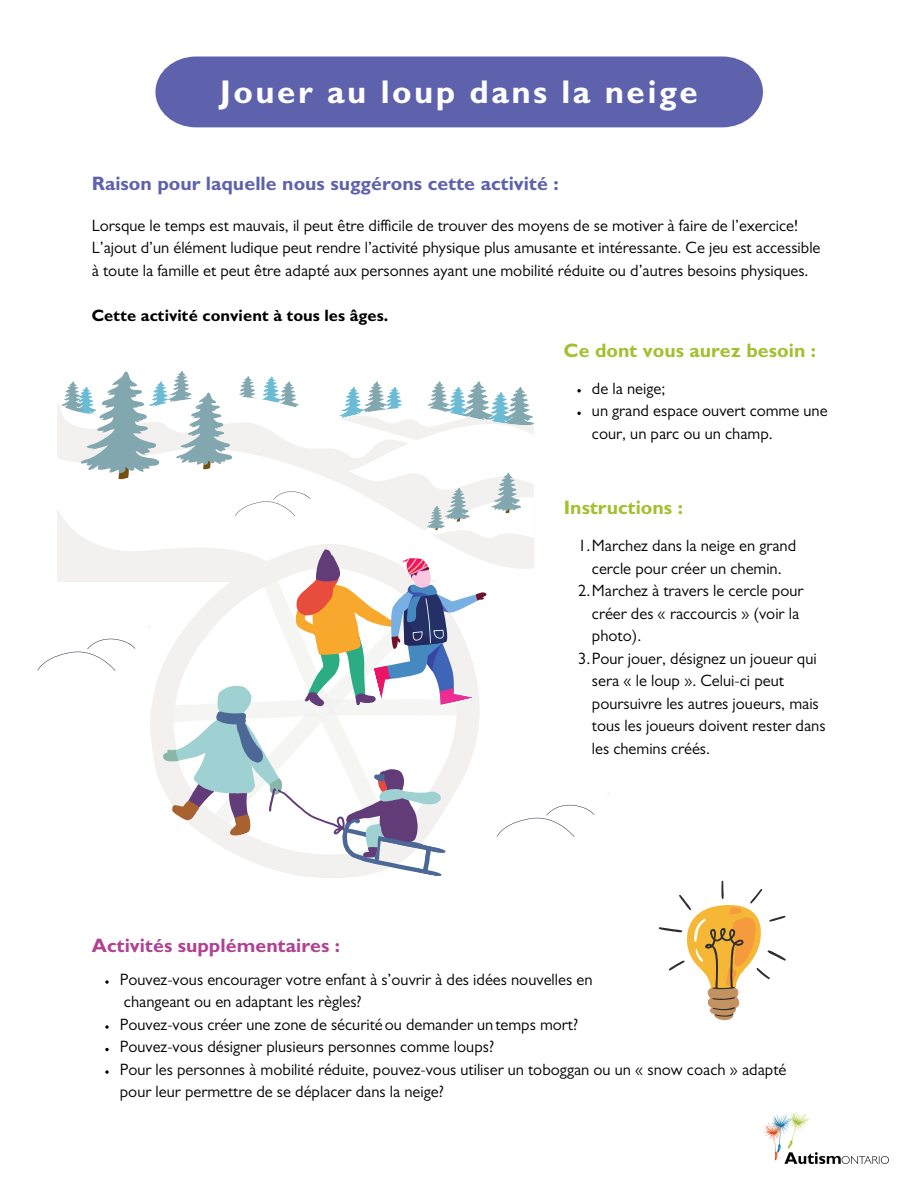
<style>
.page{position:relative;width:918px;height:1188px;background:#fff}
.page>*{position:absolute;margin:0;border:0;box-sizing:border-box;transform-origin:0 0}
.t1{font:700 33px "Gill Sans";letter-spacing:.075em;color:#fff}
.t2{font:700 19.5px "Gill Sans";color:#5e62ac}
.t3{font:700 19.5px "Gill Sans";color:#a2c02f}
.t4{font:700 19.5px "Gill Sans";color:#b14192}
.t5{font:16.5px/22.5px "Gill Sans";color:#000}
.t6{font:700 16.5px "Gill Sans";color:#000}
</style>
<div class="page">
<div style="left:155px;top:57px;width:608px;height:70px;background:#5e62ac"></div>
<svg style="left:659px;top:881px;width:127px;height:139px"></svg>
<img style="left:764px;top:1112px;width:124px;height:52px">
<svg style="left:577px;top:389px;width:4px;height:3px"></svg>
<svg style="left:577px;top:412px;width:4px;height:3px"></svg>
<svg style="left:105px;top:980px;width:4px;height:4px"></svg>
<svg style="left:105px;top:1025px;width:4px;height:4px"></svg>
<svg style="left:105px;top:1048px;width:4px;height:3px"></svg>
<svg style="left:105px;top:1070px;width:4px;height:4px"></svg>
<svg style="left:65px;top:381px;width:460px;height:12px"></svg>
<svg style="left:57px;top:403px;width:477px;height:179px;fill:#f2f1f0"></svg>
<svg style="left:79px;top:371px;width:442px;height:158px"></svg>
<svg style="left:37px;top:638px;width:99px;height:33px"></svg>
<svg style="left:150px;top:540px;width:332px;height:241px"></svg>
<svg style="left:118px;top:460px;width:392px;height:80px"></svg>
<svg style="left:160px;top:548px;width:449px;height:330px"></svg>
<h1 class="t1" style="left:220px;top:80px;width:480px">Jouer au loup dans la neige</h1>
<p class="t2" style="left:92px;top:177px;width:469px">Raison pour laquelle nous suggérons cette activité :</p>
<p class="t5" style="left:92px;top:217px;width:730px">Lorsque le temps est mauvais, il peut être difficile de trouver des moyens de se motiver à faire de l’exercice!<br>L’ajout d’un élément ludique peut rendre l’activité physique plus amusante et intéressante. Ce jeu est accessible à toute la famille et peut être adapté aux personnes ayant une mobilité réduite ou d’autres besoins physiques.</p>
<p class="t6" style="left:92px;top:310px;width:298px">Cette activité convient à tous les âges.</p>
<p class="t3" style="left:564px;top:344px;width:254px">Ce dont vous aurez besoin :</p>
<p class="t5" style="left:592px;top:379px;width:237px">de la neige;<br>un grand espace ouvert comme une cour, un parc ou un champ.</p>
<p class="t3" style="left:564px;top:501px;width:121px">Instructions :</p>
<p class="t5" style="left:578px;top:537px;width:220px">1.Marchez dans la neige en grand</p>
<p class="t5" style="left:592px;top:560px;width:191px">cercle pour créer un chemin.</p>
<p class="t5" style="left:578px;top:582px;width:227px">2.Marchez à travers le cercle pour</p>
<p class="t5" style="left:592px;top:605px;width:209px">créer des « raccourcis » (voir la</p>
<p class="t5" style="left:592px;top:627px;width:51px">photo).</p>
<p class="t5" style="left:578px;top:650px;width:240px">3.Pour jouer, désignez un joueur qui</p>
<p class="t5" style="left:592px;top:672px;width:194px">sera « le loup ». Celui-ci peut</p>
<p class="t5" style="left:592px;top:695px;width:228px">poursuivre les autres joueurs, mais</p>
<p class="t5" style="left:592px;top:717px;width:235px">tous les joueurs doivent rester dans</p>
<p class="t5" style="left:592px;top:740px;width:120px">les chemins créés.</p>
<p class="t4" style="left:92px;top:938px;width:250px">Activités supplémentaires :</p>
<p class="t5" style="left:120px;top:971px;width:668px">Pouvez-vous encourager votre enfant à s’ouvrir à des idées nouvelles en<br>changeant ou en adaptant les règles?<br>Pouvez-vous créer une zone de sécuritéou demander un temps mort?<br>Pouvez-vous désigner plusieurs personnes comme loups?<br>Pour les personnes à mobilité réduite, pouvez-vous utiliser un toboggan ou un « snow coach » adapté pour leur permettre de se déplacer dans la neige?</p>
</div>
